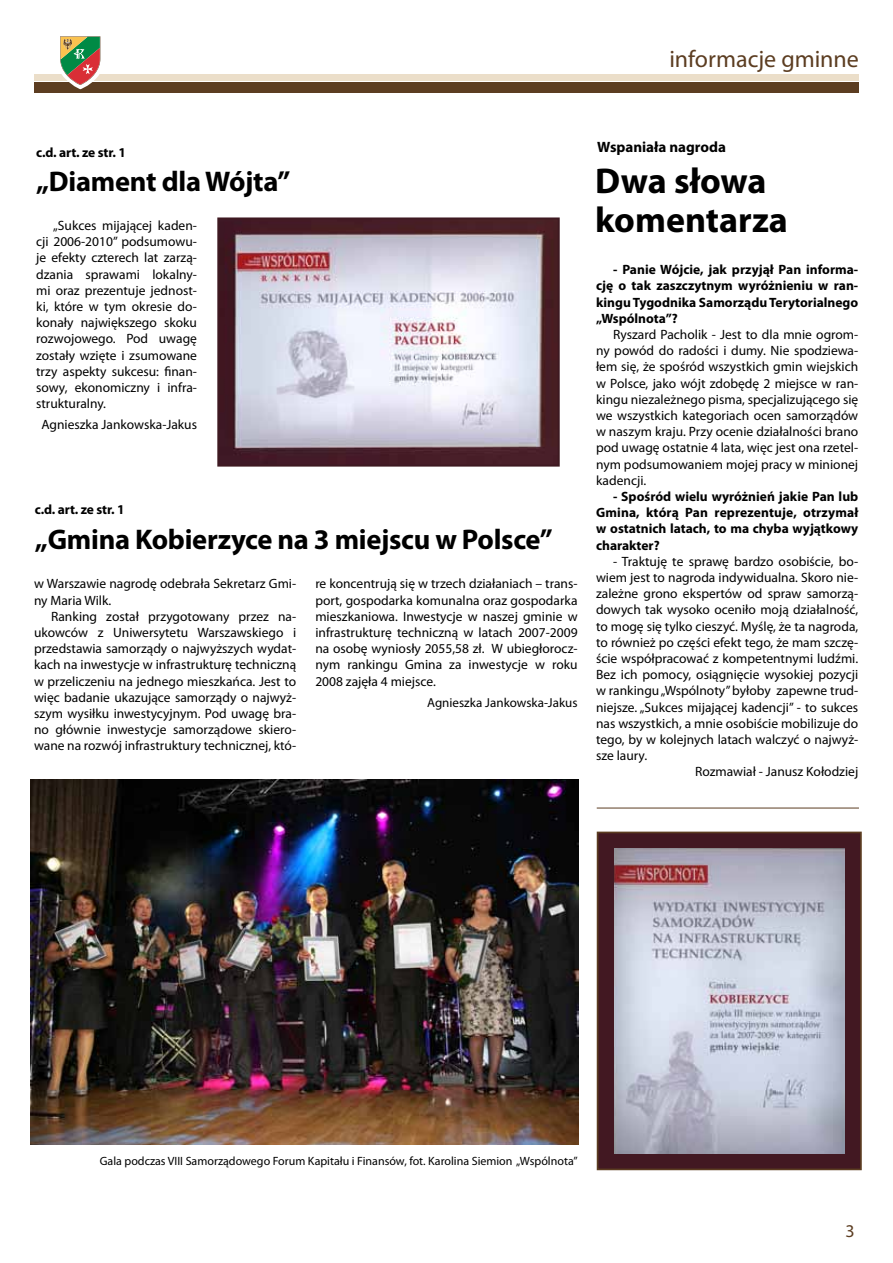
<style>
.page{position:relative;width:893px;height:1263px;background:#fff}
.page>*{position:absolute;margin:0;border:0;box-sizing:border-box;transform-origin:0 0}
.t1{font:700 36px/39px "Myriad Pro";color:#000}
.t2{font:700 28.5px "Myriad Pro";letter-spacing:-.01em;color:#000}
.t3{font:24px "Myriad Pro";color:#5c3d21}
.t4{font:18px "Myriad Pro";color:#5c3d21}
.t5{font:700 15px "Myriad Pro";color:#000}
.t6{font:13.5px/16.2px "Myriad Pro";color:#000;text-align:justify}
.t7{font:700 13.5px/16.2px "Myriad Pro";color:#000;text-align:justify}
.t8{font:13.05px "Myriad Pro";color:#000}
.t9{font:12px "Myriad Pro";color:#000}
</style>
<div class="page">
<div style="left:34px;top:83px;width:825px;height:10px;background:#5c3d21"></div>
<div style="left:34px;top:74px;width:825px;height:7px;background:#ebdec9"></div>
<svg style="left:55px;top:36px;width:49px;height:53px"></svg>
<img style="left:31px;top:779px;width:548px;height:366px">
<img style="left:220px;top:220px;width:337px;height:244px">
<div style="left:217px;top:217px;width:343px;height:250px;border:2px solid #3e1921"></div>
<div style="left:597px;top:832px;width:265px;height:338px;background:#421822;border:2px solid #5c3d21"></div>
<img style="left:614px;top:849px;width:230px;height:304px">
<hr style="left:597px;top:808px;width:262px;height:1px;background:#5c3d21">
<h3 class="t3" style="left:669px;top:44px;width:191px">informacje gminne</h3>
<p class="t5" style="left:597px;top:137px;width:130px">Wspaniała nagroda</p>
<p class="t7" style="left:36px;top:144px;width:91px">c.d. art. ze str. 1</p>
<h2 class="t2" style="left:36px;top:163px;width:256px">„Diament dla Wójta”</h2>
<h1 class="t1" style="left:595px;top:161px;width:194px">Dwa słowa komentarza</h1>
<p class="t6" style="left:36px;top:217px;width:162px;text-indent:17px">„Sukces mijającej kaden&shy;cji 2006-2010” podsumowu&shy;je efekty czterech lat zarzą&shy;dzania sprawami lokalny&shy;mi oraz prezentuje jednost&shy;ki, które w tym okresie do&shy;konały największego skoku rozwojowego. Pod uwagę zostały wzięte i zsumowane trzy aspekty sukcesu: finan&shy;sowy, ekonomiczny i infra&shy;strukturalny.</p>
<p class="t6" style="left:41px;top:416px;width:157px">Agnieszka Jankowska-Jakus</p>
<p class="t7" style="left:596px;top:261px;width:264px;text-indent:17px">- Panie Wójcie, jak przyjął Pan informa&shy;cję o tak zaszczytnym wyróżnieniu w ran&shy;kingu Tygodnika Samorządu Terytorialnego „Wspólnota”?</p>
<p class="t6" style="left:596px;top:326px;width:264px;text-indent:17px">Ryszard Pacholik - Jest to dla mnie ogrom&shy;ny powód do radości i dumy. Nie spodziewa&shy;łem się, że spośród wszystkich gmin wiejskich w Polsce, jako wójt zdobędę 2 miejsce w ran&shy;kingu niezależnego pisma, specjalizującego się we wszystkich kategoriach ocen samorządów w naszym kraju. Przy ocenie działalności brano pod uwagę ostatnie 4 lata, więc jest ona rzetel&shy;nym podsumowaniem mojej pracy w minionej kadencji.</p>
<p class="t7" style="left:596px;top:488px;width:264px;text-indent:17px">- Spośród wielu wyróżnień jakie Pan lub Gmina, którą Pan reprezentuje, otrzymał w ostatnich latach, to ma chyba wyjątkowy charakter?</p>
<p class="t6" style="left:613px;top:553px;width:247px">- Traktuję te sprawę bardzo osobiście, bo-</p>
<p class="t6" style="left:596px;top:569px;width:264px">wiem jest to nagroda indywidualna. Skoro nie-</p>
<p class="t6" style="left:596px;top:585px;width:264px">zależne grono ekspertów od spraw samorzą-</p>
<p class="t6" style="left:596px;top:601px;width:264px">dowych tak wysoko oceniło moją działalność,</p>
<p class="t6" style="left:596px;top:618px;width:264px">to mogę się tylko cieszyć. Myślę, że ta nagroda,</p>
<p class="t6" style="left:596px;top:634px;width:264px">to również po części efekt tego, że mam szczę-</p>
<p class="t6" style="left:596px;top:650px;width:264px">ście współpracować z kompetentnymi ludźmi.</p>
<p class="t6" style="left:596px;top:666px;width:264px">Bez ich pomocy, osiągnięcie wysokiej pozycji</p>
<p class="t6" style="left:596px;top:682px;width:264px">w rankingu „Wspólnoty” byłoby zapewne trud-</p>
<p class="t6" style="left:596px;top:699px;width:264px">niejsze. „Sukces mijającej kadencji” - to sukces</p>
<p class="t6" style="left:596px;top:715px;width:264px">nas wszystkich, a mnie osobiście mobilizuje do</p>
<p class="t6" style="left:596px;top:731px;width:264px">tego, by w kolejnych latach walczyć o najwyż-</p>
<p class="t6" style="left:596px;top:747px;width:53px">sze laury.</p>
<p class="t6" style="left:695px;top:763px;width:165px">Rozmawiał - Janusz Kołodziej</p>
<p class="t7" style="left:35px;top:501px;width:91px">c.d. art. ze str. 1</p>
<h2 class="t2" style="left:35px;top:520px;width:519px">„Gmina Kobierzyce na 3 miejscu w Polsce”</h2>
<p class="t6" style="left:315px;top:576px;width:264px">re koncentrują się w trzech działaniach – trans&shy;port, gospodarka komunalna oraz gospodarka mieszkaniowa. Inwestycje w naszej gminie w infrastrukturę techniczną w latach 2007-2009 na osobę wyniosły 2055,58 zł. W ubiegłorocz&shy;nym rankingu Gmina za inwestycje w roku 2008 zajęła 4 miejsce.</p>
<p class="t8" style="left:427px;top:694px;width:152px">Agnieszka Jankowska-Jakus</p>
<p class="t6" style="left:34px;top:576px;width:264px">w Warszawie nagrodę odebrała Sekretarz Gmi&shy;ny Maria Wilk.</p>
<p class="t6" style="left:34px;top:608px;width:264px;text-indent:17px">Ranking został przygotowany przez na&shy;ukowców z Uniwersytetu Warszawskiego i przedstawia samorządy o najwyższych wydat&shy;kach na inwestycje w infrastrukturę techniczną w przeliczeniu na jednego mieszkańca. Jest to więc badanie ukazujące samorządy o najwyż&shy;szym wysiłku inwestycyjnym. Pod uwagę bra&shy;no głównie inwestycje samorządowe skiero&shy;wane na rozwój infrastruktury technicznej, któ-</p>
<p class="t9" style="left:100px;top:1154px;width:479px">Gala podczas VIII Samorządowego Forum Kapitału i Finansów, fot. Karolina Siemion „Wspólnota”</p>
<h3 class="t4" style="left:845px;top:1219px;width:11px">3</h3>
</div>
